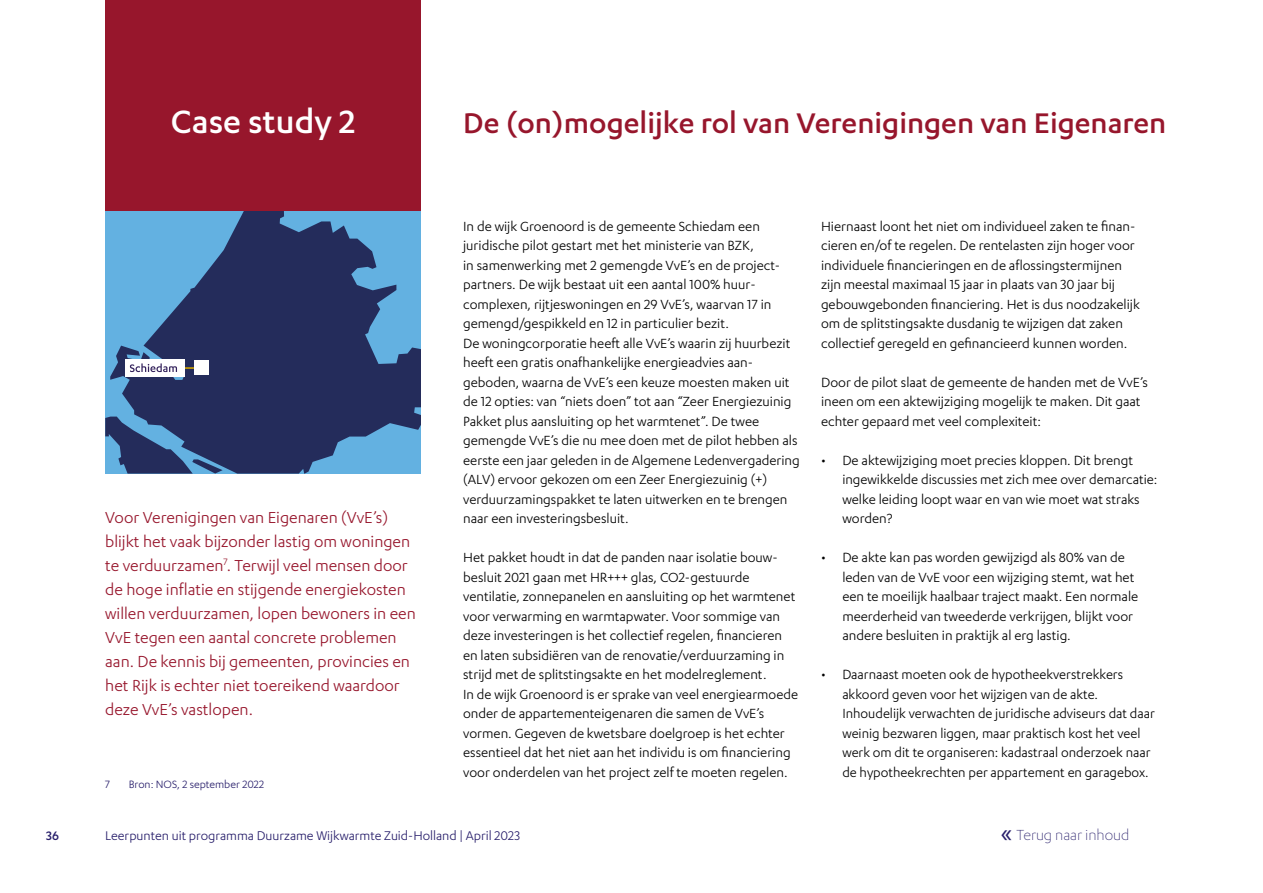
<style>
.page{position:relative;width:1263px;height:893px;background:#fff}
.page>*{position:absolute;margin:0;border:0;box-sizing:border-box;transform-origin:0 0}
.H2_Case_Study_Nummer{font:500 37.5px "Karbon";color:#fff}
.H2_Case_Study_Kop{font:500 33px "Karbon";color:#97162c}
.P_Case_Study_Intro{font:18px/24px "Karbon";color:#97162c}
.t1{font:300 16.5px "Karbon";color:#281f6b}
.P_Case_Study_Broodte{font:15px/19.5px "Karbon";color:#000}
.t2{font:14.25px "Karbon";color:#281f6b}
.t3{font:500 14.25px "Karbon";color:#281f6b}
.AU_PZH_Voetnoot{font:12px "Karbon";color:#281f6b}
.s1{font-weight:400;font-size:30px}
</style>
<div class="page">
<svg style="left:110px;top:210px;width:311px;height:264px;fill:#242c5b"></svg>
<svg style="left:105px;top:417px;width:118px;height:57px"></svg>
<hr style="left:182px;top:367px;width:20px;height:2px;background:#d3a500">
<div style="left:195px;top:361px;width:14px;height:14px;background:#fff"></div>
<div style="left:125px;top:359px;width:60px;height:18px;background:#fff"></div>
<svg style="left:130px;top:363px;width:47px;height:9px"></svg>
<div style="left:105px;top:0;width:316px;height:210px;background:#97162c"></div>
<h2 class="H2_Case_Study_Nummer" style="left:171px;top:101px;width:186px">Case study 2</h2>
<h2 class="H2_Case_Study_Kop" style="left:463px;top:105px;width:705px">De (on)mogelijke rol van Verenigingen van Eigenaren</h2>
<p class="P_Case_Study_Intro" style="left:105px;top:505px;width:312px">Voor Verenigingen van Eigenaren (VvE’s) blijkt het vaak bijzonder lastig om woningen te verduurzamen<sup>7</sup>. Terwijl veel mensen door de hoge inflatie en stijgende energiekosten willen verduurzamen, lopen bewoners in een VvE tegen een aantal concrete problemen aan. De kennis bij gemeenten, provincies en het Rijk is echter niet toereikend waardoor deze VvE’s vastlopen.</p>
<p class="AU_PZH_Voetnoot" style="left:105px;top:777px;width:6px">7</p>
<p class="AU_PZH_Voetnoot" style="left:129px;top:777px;width:137px">Bron: NOS, 2 september 2022</p>
<p class="P_Case_Study_Broodte" style="left:463px;top:216px;width:338px">In de wijk Groenoord is de gemeente Schiedam een juridische pilot gestart met het ministerie van BZK,<br>in samenwerking met 2 gemengde VvE’s en de project&shy;partners. De wijk bestaat uit een aantal 100% huur&shy;complexen, rijtjeswoningen en 29 VvE’s, waarvan 17 in gemengd/gespikkeld en 12 in particulier bezit.<br>De woningcorporatie heeft alle VvE’s waarin zij huurbezit heeft een gratis onafhankelijke energieadvies aan&shy;geboden, waarna de VvE’s een keuze moesten maken uit de 12 opties: van “niets doen” tot aan “Zeer Energiezuinig Pakket plus aansluiting op het warmtenet”. De twee gemengde VvE’s die nu mee doen met de pilot hebben als eerste een jaar geleden in de Algemene Ledenvergadering (ALV) ervoor gekozen om een Zeer Energiezuinig (+) verduurzamingspakket te laten uitwerken en te brengen naar een investeringsbesluit.</p>
<p class="P_Case_Study_Broodte" style="left:463px;top:548px;width:336px">Het pakket houdt in dat de panden naar isolatie bouw&shy;besluit 2021 gaan met HR+++ glas, CO2-gestuurde ventilatie, zonnepanelen en aansluiting op het warmtenet voor verwarming en warmtapwater. Voor sommige van deze investeringen is het collectief regelen, financieren en laten subsidiëren van de renovatie/verduurzaming in strijd met de splitstingsakte en het modelreglement.<br>In de wijk Groenoord is er sprake van veel energiearmoede onder de appartementeigenaren die samen de VvE’s vormen. Gegeven de kwetsbare doelgroep is het echter essentieel dat het niet aan het individu is om financiering voor onderdelen van het project zelf te moeten regelen.</p>
<p class="P_Case_Study_Broodte" style="left:821px;top:216px;width:320px">Hiernaast loont het niet om individueel zaken te finan&shy;cieren en/of te regelen. De rentelasten zijn hoger voor individuele financieringen en de aflossingstermijnen zijn meestal maximaal 15 jaar in plaats van 30 jaar bij gebouwgebonden financiering. Het is dus noodzakelijk om de splitstingsakte dusdanig te wijzigen dat zaken collectief geregeld en gefinancieerd kunnen worden.</p>
<p class="P_Case_Study_Broodte" style="left:821px;top:372px;width:328px">Door de pilot slaat de gemeente de handen met de VvE’s ineen om een aktewijziging mogelijk te maken. Dit gaat echter gepaard met veel complexiteit:</p>
<p class="P_Case_Study_Broodte" style="left:842px;top:450px;width:317px;text-indent:-21px">• De aktewijziging moet precies kloppen. Dit brengt ingewikkelde discussies met zich mee over demarcatie: welke leiding loopt waar en van wie moet wat straks worden?</p>
<p class="P_Case_Study_Broodte" style="left:842px;top:548px;width:297px;text-indent:-21px">• De akte kan pas worden gewijzigd als 80% van de leden van de VvE voor een wijziging stemt, wat het een te moeilijk haalbaar traject maakt. Een normale meerderheid van tweederde verkrijgen, blijkt voor andere besluiten in praktijk al erg lastig.</p>
<p class="P_Case_Study_Broodte" style="left:842px;top:665px;width:314px;text-indent:-21px">• Daarnaast moeten ook de hypotheekverstrekkers akkoord geven voor het wijzigen van de akte.<br>Inhoudelijk verwachten de juridische adviseurs dat daar weinig bezwaren liggen, maar praktisch kost het veel werk om dit te organiseren: kadastraal onderzoek naar de hypotheekrechten per appartement en garagebox.</p>
<p class="t3" style="left:46px;top:828px;width:14px">36</p>
<p class="t2" style="left:105px;top:828px;width:416px">Leerpunten uit programma Duurzame Wijkwarmte Zuid-Holland | April 2023</p>
<p class="t1" style="left:1000px;top:826px;width:131px"><span class="s1">«</span> Terug naar inhoud</p>
</div>
